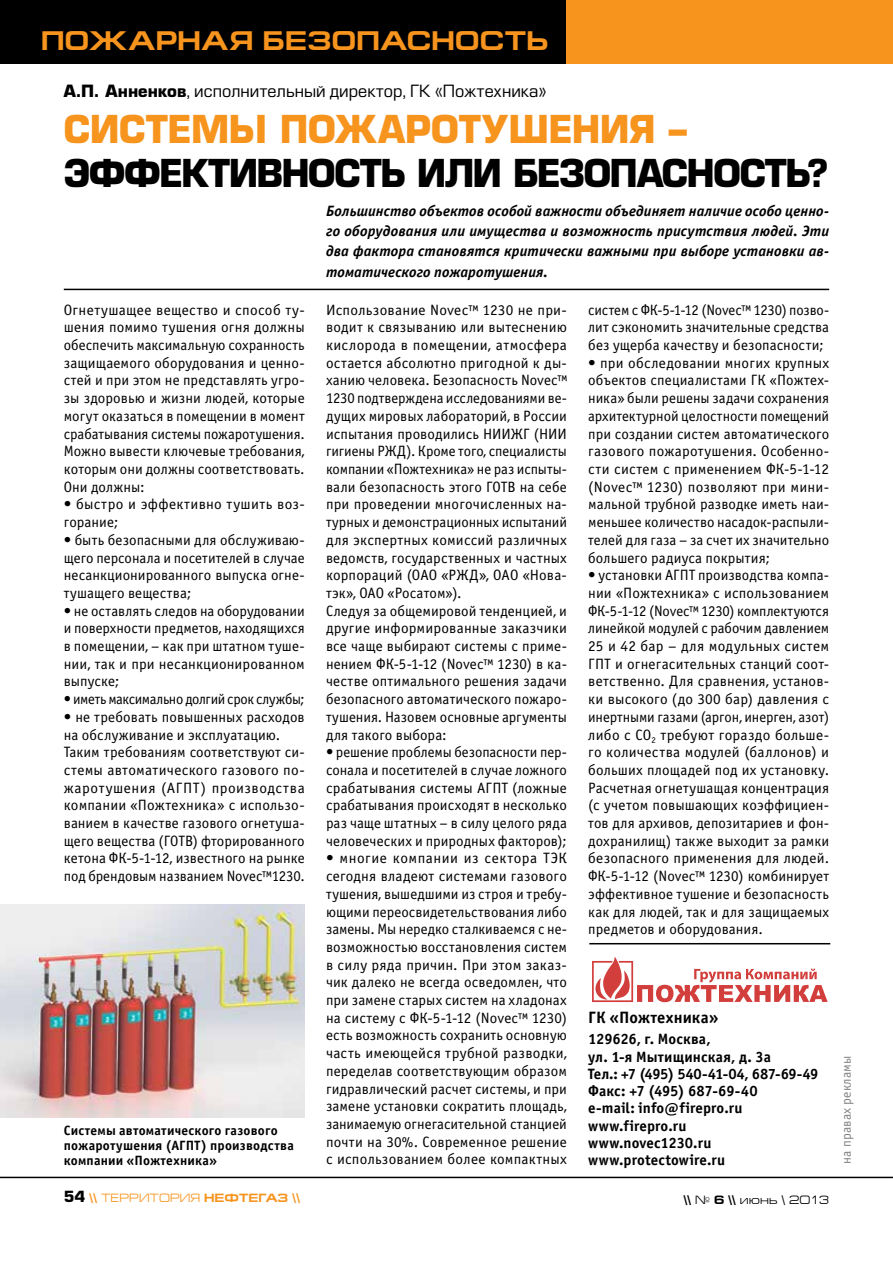
<style>
.page{position:relative;width:893px;height:1263px;background:#fff}
.page>*{position:absolute;margin:0;border:0;box-sizing:border-box;transform-origin:0 0}
.t1{font:700 37.5px "Europe";letter-spacing:-.04em;color:#000;scale:.96 1}
.t2{font:700 37.5px "Europe";letter-spacing:-.01em;color:#f7941e}
.t3{font:700 27px "Europe Ext";letter-spacing:.005em;color:#f7941e}
.t4{font:500 16.5px "Europe";letter-spacing:.005em;color:#000}
.t5{font:700 16.5px "Officina Sans C";letter-spacing:.01em;color:#000}
.t6{font:15px/17.7px "Officina Sans C";letter-spacing:.005em;color:#000;text-align:justify}
.t7{font:italic 700 15px/20.2px "Officina Sans C";color:#000;text-align:justify}
.t8{font:700 15px/17.2px "Officina Sans C";letter-spacing:.005em;color:#000}
.t9{font:15px "Officina Sans C";letter-spacing:-.025em;color:#000}
.t10{font:700 13.5px/15px "Officina Sans C";letter-spacing:.015em;color:#000}
.t11{font:13.5px "Officina Sans C";letter-spacing:.01em;color:#808285}
.t12{font:700 12px "Europe Ext";color:#f7941e}
.t13{font:12px "Europe Ext";letter-spacing:.02em;color:#000}
.s1{font-weight:700}
.s2{font-family:"Europe";font-size:15px;color:#000}
.s3{font-weight:400}
</style>
<div class="page">
<div style="left:0;top:0;width:893px;height:64px;background:#f7941e"></div>
<div style="left:0;top:0;width:566px;height:64px;background:#000"></div>
<hr style="left:0;top:1177px;width:893px;height:1px;background:#000">
<hr style="left:64px;top:289px;width:765px;height:1px;background:#000">
<svg style="left:592px;top:957px;width:236px;height:46px"></svg>
<hr style="left:589px;top:943px;width:241px;height:1px;background:#000">
<img style="left:0;top:904px;width:305px;height:214px">
<h2 class="t3" style="left:41px;top:26px;width:509px">ПОЖАРНАЯ БЕЗОПАСНОСТЬ</h2>
<p class="t4" style="left:64px;top:84px;width:485px"><span class="s1">А.П. Анненков</span>, исполнительный директор, ГК «Пожтехника»</p>
<h1 class="t2" style="left:64px;top:108px;width:625px">СИСТЕМЫ ПОЖАРОТУШЕНИЯ –</h1>
<h1 class="t1" style="left:64px;top:151px;width:798px">ЭФФЕКТИВНОСТЬ ИЛИ БЕЗОПАСНОСТЬ?</h1>
<p class="t7" style="left:326px;top:201px;width:505px">Большинство объектов особой важности объединяет наличие особо ценно&shy;го оборудования или имущества и возможность присутствия людей. Эти два фактора становятся критически важными при выборе установки ав&shy;томатического пожаротушения.</p>
<p class="t6" style="left:64px;top:301px;width:242px">Огнетушащее вещество и способ ту&shy;шения помимо тушения огня должны обеспечить максимальную сохранность защищаемого оборудования и ценно&shy;стей и при этом не представлять угро&shy;зы здоровью и жизни людей, которые могут оказаться в помещении в момент срабатывания системы пожаротушения.<br>Можно вывести ключевые требования, которым они должны соответствовать.<br>Они должны:</p>
<p class="t6" style="left:64px;top:496px;width:242px">• быстро и эффективно тушить воз&shy;горание;</p>
<p class="t6" style="left:64px;top:531px;width:242px">• быть безопасными для обслуживаю&shy;щего персонала и посетителей в случае несанкционированного выпуска огне&shy;тушащего вещества;</p>
<p class="t6" style="left:64px;top:602px;width:242px">• не оставлять следов на оборудовании и поверхности предметов, находящихся в помещении, – как при штатном туше&shy;нии, так и при несанкционированном выпуске;</p>
<p class="t9" style="left:64px;top:691px;width:242px">• иметь максимально долгий срок службы;</p>
<p class="t6" style="left:64px;top:708px;width:242px;text-align:left">• не требовать повышенных расходов на обслуживание и эксплуатацию.<br>Таким требованиям соответствуют си&shy;стемы автоматического газового по&shy;жаротушения (АГПТ) производства компании «Пожтехника» с использо&shy;ванием в качестве газового огнетуша&shy;щего вещества (ГОТВ) фторированного кетона ФК-5-1-12, известного на рынке под брендовым названием Novec™1230.</p>
<p class="t10" style="left:64px;top:1123px;width:232px">Системы автоматического газового пожаротушения (АГПТ) производства компании «Пожтехника»</p>
<p class="t6" style="left:326px;top:301px;width:242px;text-align:left">Использование Novec™ 1230 не при&shy;водит к связыванию или вытеснению кислорода в помещении, атмосфера остается абсолютно пригодной к ды&shy;ханию человека. Безопасность Novec™ 1230 подтверждена исследованиями ве&shy;дущих мировых лабораторий, в России испытания проводились НИИЖГ (НИИ гигиены РЖД). Кроме того, специалисты компании «Пожтехника» не раз испыты&shy;вали безопасность этого ГОТВ на себе при проведении многочисленных на&shy;турных и демонстрационных испытаний для экспертных комиссий различных ведомств, государственных и частных корпораций (ОАО «РЖД», ОАО «Нова&shy;тэк», ОАО «Росатом»).<br>Следуя за общемировой тенденцией, и другие информированные заказчики все чаще выбирают системы с приме&shy;нением ФК-5-1-12 (Novec™ 1230) в ка&shy;честве оптимального решения задачи безопасного автоматического пожаро&shy;тушения. Назовем основные аргументы для такого выбора:</p>
<p class="t6" style="left:326px;top:744px;width:242px">• решение проблемы безопасности пер&shy;сонала и посетителей в случае ложного срабатывания системы АГПТ (ложные срабатывания происходят в несколько раз чаще штатных – в силу целого ряда человеческих и природных факторов);</p>
<p class="t6" style="left:326px;top:850px;width:242px">• многие компании из сектора ТЭК сегодня владеют системами газового тушения, вышедшими из строя и требу&shy;ющими переосвидетельствования либо замены. Мы нередко сталкиваемся с не&shy;возможностью восстановления систем в силу ряда причин. При этом заказ&shy;чик далеко не всегда осведомлен, что при замене старых систем на хладонах на систему с ФК-5-1-12 (Novec™ 1230) есть возможность сохранить основную часть имеющейся трубной разводки, переделав соответствующим образом гидравлический расчет системы, и при замене установки сократить площадь, занимаемую огнегасительной станцией почти на 30%. Современное решение с использованием более компактных</p>
<p class="t6" style="left:588px;top:301px;width:242px">систем с ФК-5-1-12 (Novec™ 1230) позво&shy;лит сэкономить значительные средства без ущерба качеству и безопасности;</p>
<p class="t6" style="left:588px;top:354px;width:242px">• при обследовании многих крупных объектов специалистами ГК «Пожтех&shy;ника» были решены задачи сохранения архитектурной целостности помещений при создании систем автоматического газового пожаротушения. Особенно&shy;сти систем с применением ФК-5-1-12 (Novec™ 1230) позволяют при мини&shy;мальной трубной разводке иметь наи&shy;меньшее количество насадок-распыли&shy;телей для газа – за счет их значительно большего радиуса покрытия;</p>
<p class="t6" style="left:588px;top:567px;width:242px">• установки АГПТ производства компа&shy;нии «Пожтехника» с использованием ФК-5-1-12 (Novec™ 1230) комплектуются линейкой модулей с рабочим давлением 25 и 42 бар – для модульных систем ГПТ и огнегасительных станций соот&shy;ветственно. Для сравнения, установ&shy;ки высокого (до 300 бар) давления с инертными газами (аргон, инерген, азот) либо с СО<sub>2</sub> требуют гораздо больше&shy;го количества модулей (баллонов) и больших площадей под их установку.<br>Расчетная огнетушащая концентрация (с учетом повышающих коэффициен&shy;тов для архивов, депозитариев и фон&shy;дохранилищ) также выходит за рамки безопасного применения для людей.<br>ФК-5-1-12 (Novec™ 1230) комбинирует эффективное тушение и безопасность как для людей, так и для защищаемых предметов и оборудования.</p>
<p class="t5" style="left:588px;top:1008px;width:132px">ГК «Пожтехника»</p>
<p class="t8" style="left:588px;top:1031px;width:232px">129626, г. Москва,<br>ул. 1-я Мытищинская, д. 3а<br>Тел.: +7 (495) 540-41-04, 687-69-49<br>Факс: +7 (495) 687-69-40<br>e-mail: info@firepro.ru www.firepro.ru<br>www.novec1230.ru www.protectowire.ru</p>
<p class="t12" style="left:64px;top:1191px;width:238px"><span class="s2">54</span> \\ <span class="s3">ТЕРРИТОРИЯ</span> НЕФТЕГАЗ \\</p>
<p class="t13" style="left:683px;top:1193px;width:147px"><span class="s1">\\</span> № <span class="s1">6 \\</span> июнь \ 2013</p>
<p class="t11" style="left:839px;top:1164px;width:110px;rotate:-90deg">на правах рекламы</p>
</div>
